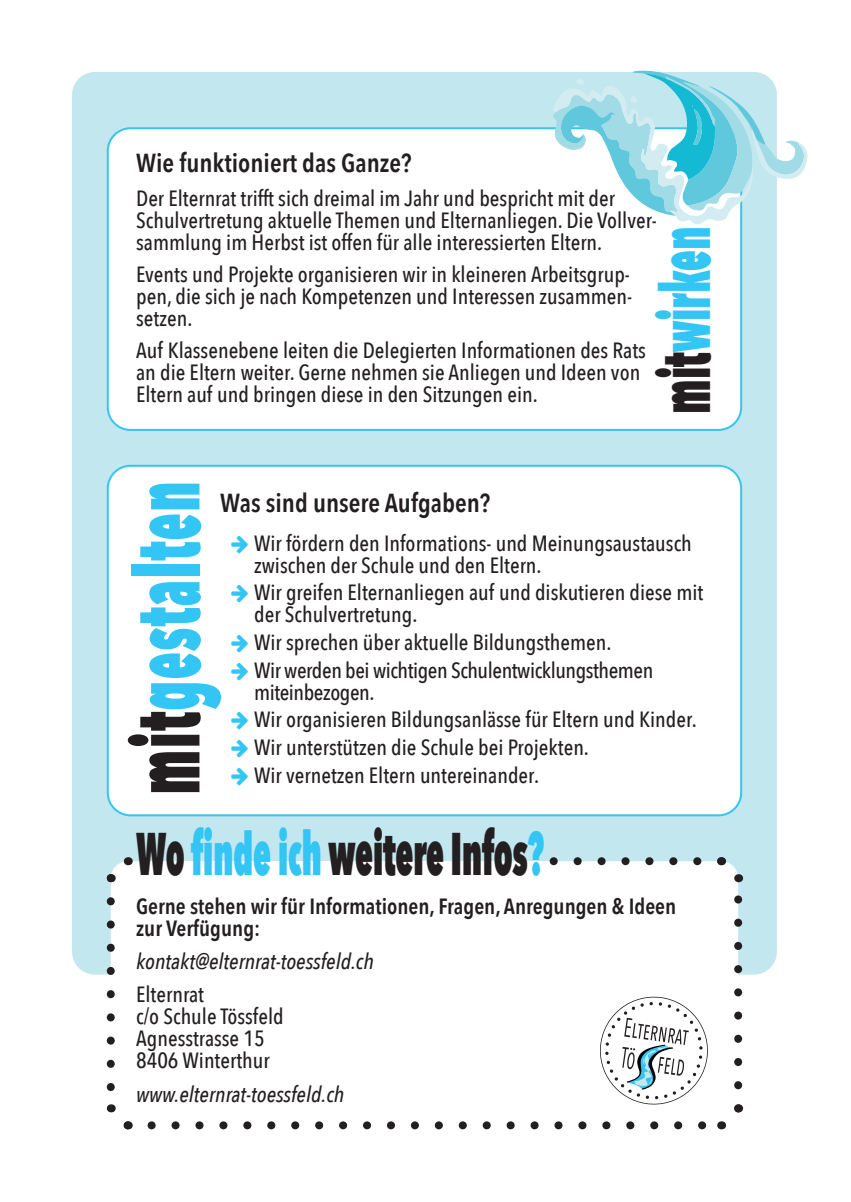
<style>
.page{position:relative;width:851px;height:1202px;background:#fff}
.page>*{position:absolute;margin:0;border:0;box-sizing:border-box;transform-origin:0 0}
.t1{font:800 90px "Avenir Next Condensed";letter-spacing:.025em;color:#33c5f3;scale:.6 1}
.t2{font:800 69px "Avenir Next Condensed";color:#33c5f3;scale:.6 1}
.t3{font:800 60px "Avenir Next Condensed";letter-spacing:-.01em;color:#231f20;scale:.6 1}
.t4{font:600 26px "Avenir Next Condensed";color:#231f20}
.t5{font:500 22px/22px "Avenir Next Condensed";color:#231f20}
.t6{font:500 22px/27.6px "Avenir Next Condensed";letter-spacing:-.02em;color:#231f20}
.t7{font:600 22px/22px "Avenir Next Condensed";color:#231f20}
.t8{font:italic 500 22px "Avenir Next Condensed";color:#231f20}
.s1{color:#231f20}
.s2{color:#33c5f3}
</style>
<div class="page">
<div style="left:72px;top:72px;width:704px;height:902px;background:#c3e7ee;border-radius:23px"></div>
<div style="left:111px;top:861px;width:627px;height:264px;background:#fff;border-radius:17px"></div>
<svg style="left:107px;top:901px;width:8px;height:191px"></svg>
<svg style="left:151px;top:1121px;width:556px;height:8px"></svg>
<svg style="left:734px;top:890px;width:8px;height:195px"></svg>
<svg style="left:549px;top:857px;width:148px;height:8px"></svg>
<svg style="left:106px;top:1104px;width:27px;height:26px"></svg>
<svg style="left:721px;top:1104px;width:23px;height:26px"></svg>
<svg style="left:713px;top:857px;width:31px;height:25px"></svg>
<svg style="left:106px;top:857px;width:23px;height:29px"></svg>
<svg style="left:600px;top:996px;width:108px;height:109px"></svg>
<div style="left:108px;top:128px;width:633px;height:302px;background:#fff;border-radius:23px"></div>
<div style="left:107px;top:127px;width:635px;height:304px;border:2px solid #33c5f3;border-radius:23px"></div>
<div style="left:108px;top:466px;width:633px;height:349px;background:#fff;border-radius:23px"></div>
<div style="left:107px;top:465px;width:635px;height:351px;border:2px solid #33c5f3;border-radius:23px"></div>
<svg style="left:552px;top:70px;width:256px;height:155px"></svg>
<p class="t4" style="left:136px;top:141px;width:277px">Wie funktioniert das Ganze?</p>
<p class="t5" style="left:136px;top:187px;width:522px">Der Elternrat trifft sich dreimal im Jahr und bespricht mit der<br>Schulvertretung aktuelle Themen und Elternanliegen. Die Vollver&shy;sammlung im Herbst ist offen für alle interessierten Eltern.</p>
<p class="t5" style="left:136px;top:263px;width:497px;text-align:justify">Events und Projekte organisieren wir in kleineren Arbeitsgrup&shy;pen, die sich je nach Kompetenzen und Interessen zusammen&shy;setzen.</p>
<p class="t5" style="left:136px;top:339px;width:511px">Auf Klassenebene leiten die Delegierten Informationen des Rats an die Eltern weiter. Gerne nehmen sie Anliegen und Ideen von<br>Eltern auf und bringen diese in den Sitzungen ein.</p>
<h2 class="t2" style="left:642px;top:414px;width:314px;rotate:-90deg"><span class="s1">mit</span>wirken</h2>
<h1 class="t1" style="left:111px;top:795px;width:524px;rotate:-90deg"><span class="s1">mit</span>gestalten</h1>
<p class="t4" style="left:220px;top:480px;width:272px">Was sind unsere Aufgaben?</p>
<p class="t5" style="left:254px;top:532px;width:439px">Wir fördern den Informations- und Meinungsaustausch zwischen der Schule und den Eltern.</p>
<p class="t5" style="left:254px;top:582px;width:451px">Wir greifen Elternanliegen auf und diskutieren diese mit der Schulvertretung.</p>
<p class="t6" style="left:254px;top:628px;width:401px">Wir sprechen über aktuelle Bildungsthemen.<br>Wir werden bei wichtigen Schulentwicklungsthemen</p>
<p class="t5" style="left:254px;top:678px;width:444px;line-height:27.6px">miteinbezogen.<br>Wir organisieren Bildungsanlässe für Eltern und Kinder.<br>Wir unterstützen die Schule bei Projekten.</p>
<p class="t5" style="left:254px;top:764px;width:286px">Wir vernetzen Eltern untereinander.</p>
<h3 class="t3" style="left:136px;top:816px;width:681px">Wo <span class="s2">finde ich</span> weitere Infos<span class="s2">?</span></h3>
<p class="t7" style="left:136px;top:894px;width:541px">Gerne stehen wir für Informationen, Fragen, Anregungen &amp; Ideen zur Verfügung:</p>
<p class="t8" style="left:136px;top:948px;width:239px">kontakt@elternrat-toessfeld.ch</p>
<p class="t5" style="left:136px;top:984px;width:149px">Elternrat<br>c/o Schule Tössfeld<br>Agnesstrasse 15<br>8406 Winterthur</p>
<p class="t8" style="left:136px;top:1081px;width:210px">www.elternrat-toessfeld.ch</p>
</div>
